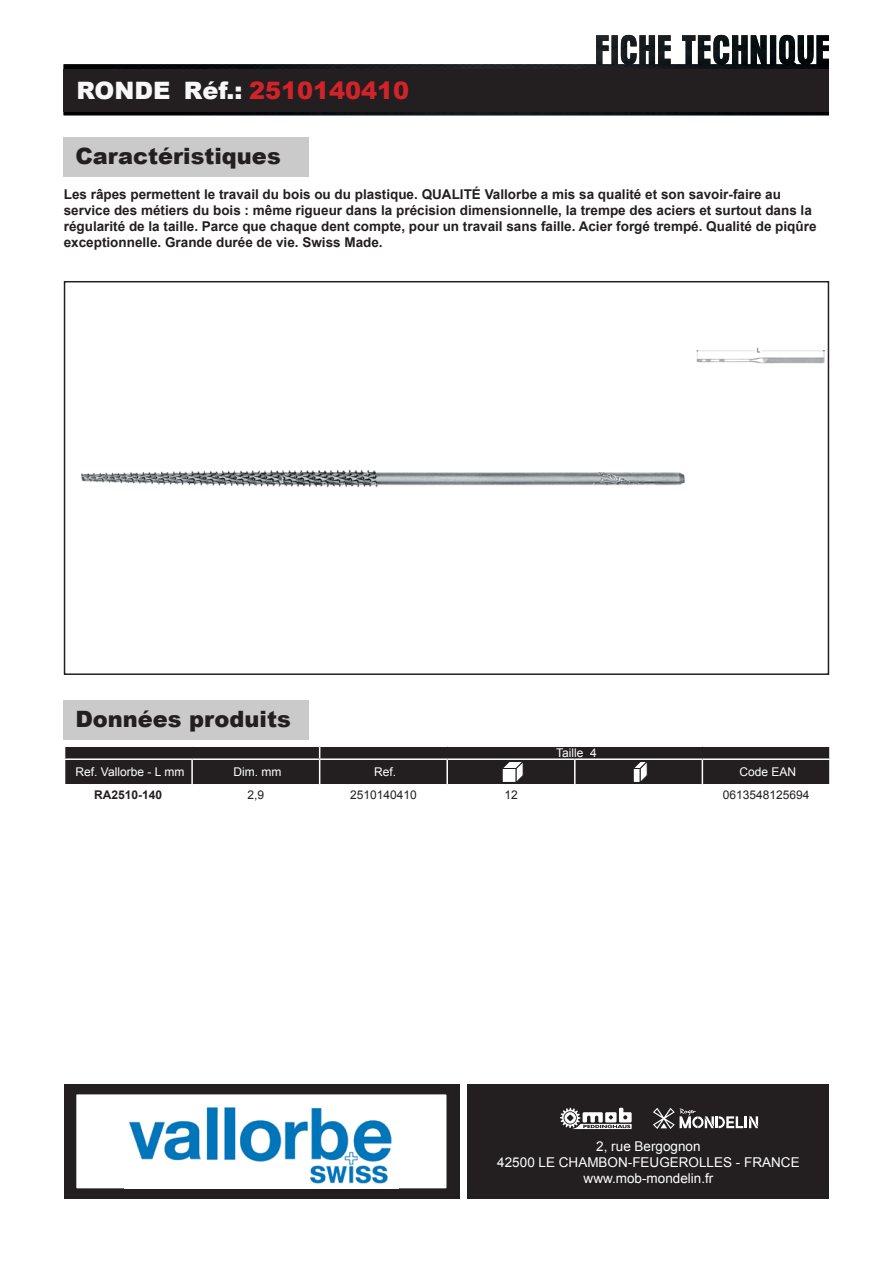
<style>
.page{position:relative;width:893px;height:1263px;background:#fff}
.page>*{position:absolute;margin:0;border:0;box-sizing:border-box;transform-origin:0 0}
.t1{font:900 24px "Arial";color:#f8f8f9}
.t2{font:900 22.5px "Arial";color:#231f20}
.t3{font:700 13.5px/16.2px "Arial";color:#231f20}
.t4{font:13.5px/16.4px "Arial";color:#fff;text-align:center}
.t5{font:12px "Arial";color:#fff}
.t6{font:12px "Arial";color:#231f20}
.t7{font:700 12px "Arial";color:#231f20}
.s1{color:#d2232a}
</style>
<div class="page">
<img style="left:64px;top:35px;width:765px;height:80px">
<div style="left:64px;top:1084px;width:395px;height:115px;background:#231f20"></div>
<div style="left:468px;top:1084px;width:361px;height:115px;background:#231f20"></div>
<svg style="left:560px;top:1108px;width:72px;height:21px"></svg>
<svg style="left:653px;top:1108px;width:105px;height:21px"></svg>
<div style="left:64px;top:69px;width:765px;height:43px;background:#231f20"></div>
<div style="left:64px;top:137px;width:245px;height:40px;background:#cacacb"></div>
<div style="left:64px;top:281px;width:765px;height:394px;border:2px solid #231f20"></div>
<div style="left:64px;top:700px;width:245px;height:39px;background:#cacacb"></div>
<svg style="left:64px;top:746px;width:766px;height:39px;background:#3c3839"></svg>
<img style="left:81px;top:469px;width:604px;height:19px">
<img style="left:697px;top:347px;width:127px;height:16px">
<div style="left:76px;top:1094px;width:371px;height:95px;background:#fff"></div>
<div style="left:75px;top:1093px;width:373px;height:97px;border:2px solid #231f20"></div>
<img style="left:124px;top:1095px;width:274px;height:93px">
<h1 class="t1" style="left:76px;top:73px;width:334px">RONDE Réf.: <span class="s1">2510140410</span></h1>
<h2 class="t2" style="left:75px;top:140px;width:207px">Caractéristiques</h2>
<p class="t3" style="left:64px;top:186px;width:754px">Les râpes permettent le travail du bois ou du plastique. QUALITÉ Vallorbe a mis sa qualité et son savoir-faire au service des métiers du bois : même rigueur dans la précision dimensionnelle, la trempe des aciers et surtout dans la régularité de la taille. Parce que chaque dent compte, pour un travail sans faille. Acier forgé trempé. Qualité de piqûre exceptionnelle. Grande durée de vie. Swiss Made.</p>
<h2 class="t2" style="left:75px;top:702px;width:217px">Données produits</h2>
<p class="t5" style="left:556px;top:745px;width:42px">Taille 4</p>
<p class="t5" style="left:76px;top:764px;width:110px">Ref. Vallorbe - L mm</p>
<p class="t5" style="left:234px;top:764px;width:49px">Dim. mm</p>
<p class="t5" style="left:374px;top:764px;width:24px">Ref.</p>
<p class="t5" style="left:739px;top:764px;width:58px">Code EAN</p>
<p class="t7" style="left:94px;top:787px;width:70px">RA2510-140</p>
<p class="t6" style="left:248px;top:787px;width:18px">2,9</p>
<p class="t6" style="left:350px;top:787px;width:68px">2510140410</p>
<p class="t6" style="left:504px;top:787px;width:15px">12</p>
<p class="t6" style="left:723px;top:787px;width:88px">0613548125694</p>
<p class="t4" style="left:497px;top:1138px;width:304px">2, rue Bergognon<br>42500 LE CHAMBON-FEUGEROLLES - FRANCE www.mob-mondelin.fr</p>
</div>
